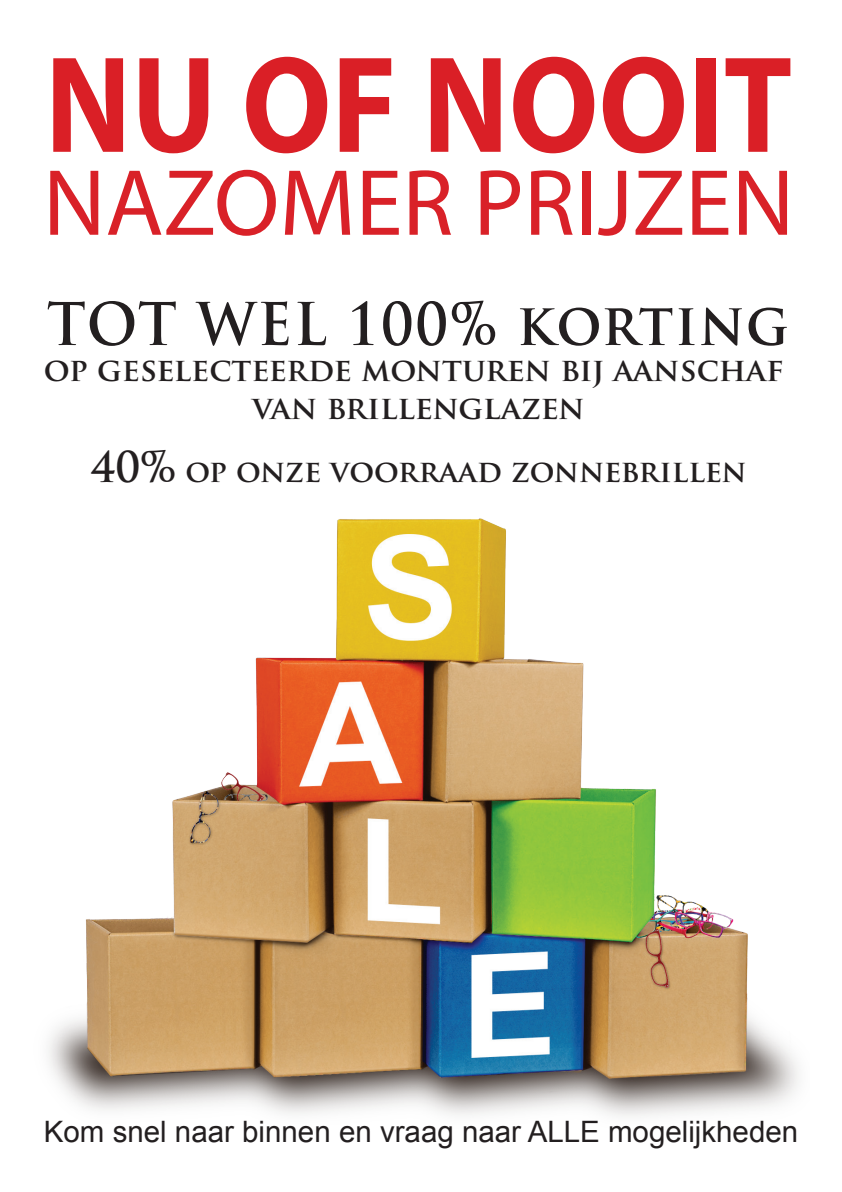
<style>
.page{position:relative;width:842px;height:1192px;background:#fff}
.page>*{position:absolute;margin:0;border:0;box-sizing:border-box;transform-origin:0 0}
.t1{font:700 138.75px "Myriad Pro";color:#da1f26;scale:.9 1}
.t2{font:94.85px "Myriad Pro";color:#d92128}
.t3{font:700 57.25px "Trajan Pro";letter-spacing:.03em;color:#231f20;scale:.95 1}
.t4{font:700 31.5px/37.8px "Trajan Pro";color:#231f20;text-align:center}
.t5{font:700 30px "Trajan Pro";color:#231f20}
.t6{font:29.5px "Arial";color:#231f20}
.s1{font-size:41.5px}
</style>
<div class="page">
<img style="left:48px;top:518px;width:751px;height:598px">
<h1 class="t1" style="left:45px;top:15px;width:832px">NU OF NOOIT</h1>
<h2 class="t2" style="left:43px;top:144px;width:753px">NAZOMER PRIJZEN</h2>
<h3 class="t3" style="left:47px;top:289px;width:782px">TOT WEL 100% korting</h3>
<p class="t4" style="left:44px;top:351px;width:741px">op geselecteerde monturen bij aanschaf van brillenglazen</p>
<p class="t5" style="left:90px;top:452px;width:658px"><span class="s1">40%</span> op onze voorraad zonnebrillen</p>
<p class="t6" style="left:44px;top:1113px;width:756px">Kom snel naar binnen en vraag naar ALLE mogelijkheden</p>
</div>
